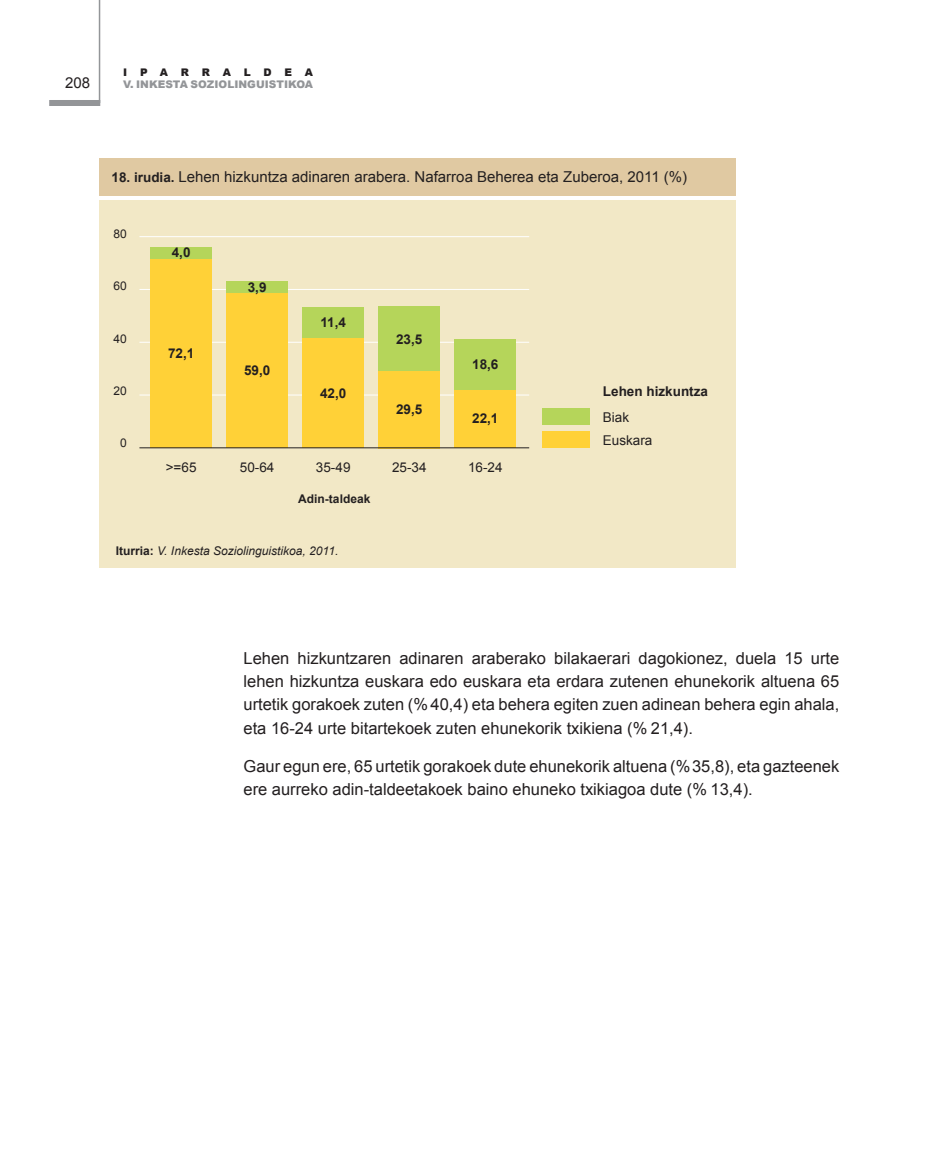
<style>
.page{position:relative;width:937px;height:1149px;background:#fff}
.page>*{position:absolute;margin:0;border:0;box-sizing:border-box;transform-origin:0 0}
.t1{font:16.5px/23.2px "Arial";color:#231f20;text-align:justify}
.t2{font:15px "Arial";color:#231f20}
.t3{font:700 13.5px "Arial";color:#231f20}
.t4{font:13.5px/23px "Arial";color:#231f20}
.t5{font:italic 12px "Arial";color:#231f20}
.t6{font:700 12px "Arial";color:#231f20}
.t7{font:12px "Arial";color:#231f20}
.t8{font:900 10.5px "Arial";color:#939598}
.t9{font:900 10.5px "Arial";letter-spacing:1.22em;color:#231f20}
.s1{font-weight:700;font-size:13.5px}
.s2{font-weight:700;font-style:normal}
</style>
<div class="page">
<hr style="left:99px;top:0;width:1px;height:103px;background:#939598">
<div style="left:49px;top:100px;width:51px;height:6px;background:#939598"></div>
<div style="left:99px;top:200px;width:636px;height:367px;background:#f2e8c6"></div>
<div style="left:99px;top:158px;width:636px;height:38px;background:#e0c9a2"></div>
<hr style="left:139px;top:342px;width:390px;height:1px;background:#fff">
<hr style="left:139px;top:289px;width:390px;height:1px;background:#fff">
<hr style="left:139px;top:236px;width:390px;height:1px;background:#fff">
<hr style="left:139px;top:395px;width:390px;height:1px;background:#fff">
<div style="left:454px;top:389px;width:62px;height:59px;background:#ffd137"></div>
<div style="left:454px;top:339px;width:62px;height:51px;background:#b5d55a"></div>
<div style="left:226px;top:293px;width:62px;height:155px;background:#ffd137"></div>
<div style="left:226px;top:281px;width:62px;height:12px;background:#b5d55a"></div>
<div style="left:302px;top:337px;width:62px;height:111px;background:#ffd137"></div>
<div style="left:302px;top:307px;width:62px;height:30px;background:#b5d55a"></div>
<div style="left:378px;top:371px;width:62px;height:77px;background:#ffd137"></div>
<div style="left:378px;top:307px;width:62px;height:64px;background:#b5d55a"></div>
<div style="left:542px;top:409px;width:47px;height:16px;background:#b5d55a"></div>
<div style="left:542px;top:432px;width:47px;height:16px;background:#ffd137"></div>
<div style="left:150px;top:259px;width:62px;height:189px;background:#ffd137"></div>
<div style="left:150px;top:247px;width:62px;height:11px;background:#b5d55a"></div>
<hr style="left:139px;top:447px;width:390px;height:1px;background:#231f20">
<p class="t2" style="left:65px;top:73px;width:27px">208</p>
<p class="t9" style="left:123px;top:64px;width:191px">IPARRALDEA</p>
<p class="t8" style="left:123px;top:77px;width:191px">V. INKESTA SOZIOLINGUISTIKOA</p>
<p class="t2" style="left:111px;top:167px;width:577px"><span class="s1">18. irudia.</span> Lehen hizkuntza adinaren arabera. Nafarroa Beherea eta Zuberoa, 2011 (%)</p>
<p class="t7" style="left:113px;top:225px;width:15px">80</p>
<p class="t7" style="left:113px;top:278px;width:15px">60</p>
<p class="t7" style="left:113px;top:330px;width:15px">40</p>
<p class="t7" style="left:113px;top:383px;width:15px">20</p>
<p class="t7" style="left:120px;top:435px;width:8px">0</p>
<p class="t3" style="left:172px;top:244px;width:20px">4,0</p>
<p class="t3" style="left:168px;top:344px;width:28px">72,1</p>
<p class="t4" style="left:166px;top:455px;width:32px">&gt;=65</p>
<p class="t3" style="left:248px;top:278px;width:20px">3,9</p>
<p class="t3" style="left:244px;top:361px;width:28px">59,0</p>
<p class="t3" style="left:320px;top:313px;width:27px">11,4</p>
<p class="t3" style="left:320px;top:384px;width:28px">42,0</p>
<p class="t4" style="left:240px;top:455px;width:36px">50-64</p>
<p class="t4" style="left:316px;top:455px;width:36px">35-49</p>
<p class="t6" style="left:298px;top:491px;width:74px">Adin-taldeak</p>
<p class="t5" style="left:116px;top:543px;width:224px"><span class="s2">Iturria:</span> V. Inkesta Soziolinguistikoa, 2011.</p>
<p class="t3" style="left:396px;top:330px;width:28px">23,5</p>
<p class="t3" style="left:396px;top:401px;width:28px">29,5</p>
<p class="t4" style="left:392px;top:455px;width:36px">25-34</p>
<p class="t3" style="left:472px;top:355px;width:28px">18,6</p>
<p class="t3" style="left:472px;top:409px;width:28px">22,1</p>
<p class="t4" style="left:468px;top:455px;width:36px">16-24</p>
<p class="t3" style="left:602px;top:382px;width:107px">Lehen hizkuntza</p>
<p class="t4" style="left:602px;top:406px;width:51px">Biak<br>Euskara</p>
<p class="t1" style="left:243px;top:646px;width:597px">Lehen hizkuntzaren adinaren araberako bilakaerari dagokionez, duela 15 urte lehen hizkuntza euskara edo euskara eta erdara zutenen ehunekorik altuena 65 urtetik gorakoek zuten (% 40,4) eta behera egiten zuen adinean behera egin ahala, eta 16-24 urte bitartekoek zuten ehunekorik txikiena (% 21,4).</p>
<p class="t1" style="left:243px;top:754px;width:597px">Gaur egun ere, 65 urtetik gorakoek dute ehunekorik altuena (% 35,8), eta gazteenek ere aurreko adin-taldeetakoek baino ehuneko txikiagoa dute (% 13,4).</p>
</div>
